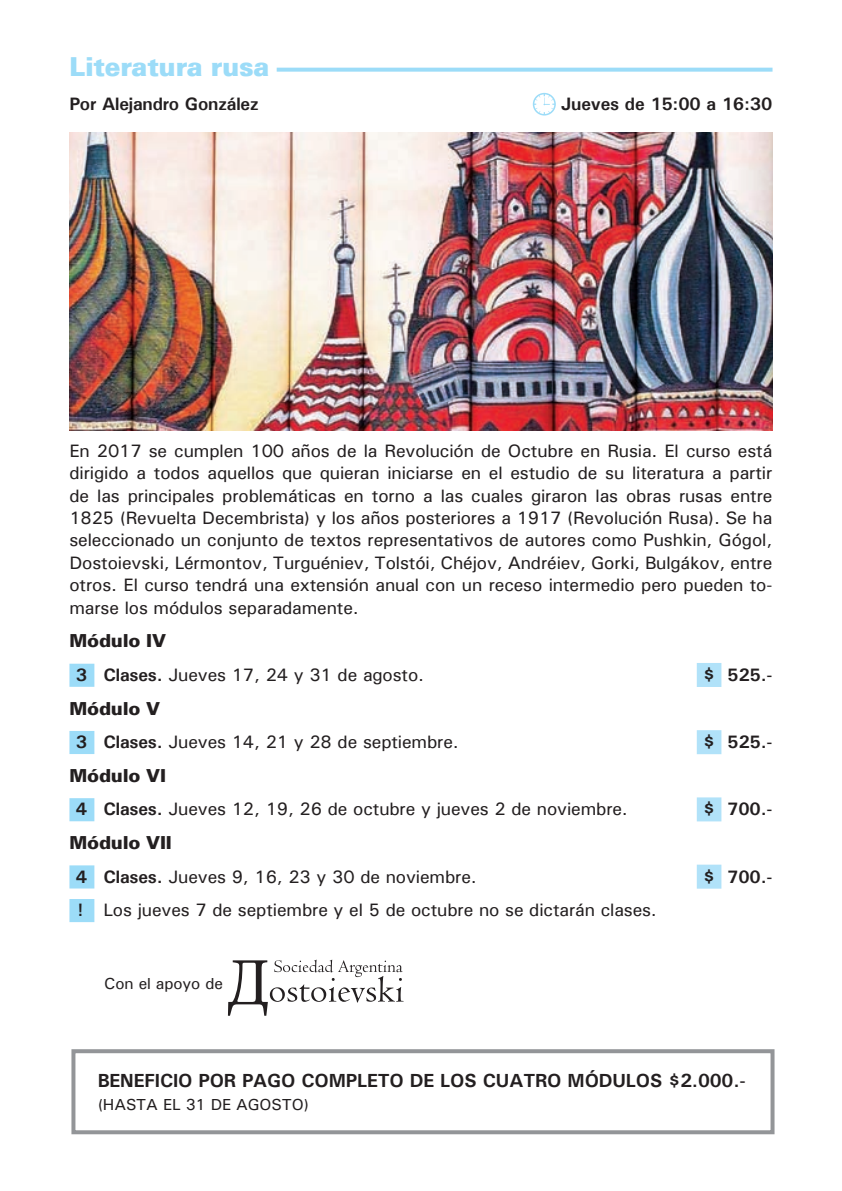
<style>
.page{position:relative;width:842px;height:1191px;background:#fff}
.page>*{position:absolute;margin:0;border:0;box-sizing:border-box;transform-origin:0 0}
.t1{font:900 26px "Univers";letter-spacing:-.01em;color:#9cdcf8}
.t2{font:700 19px "Univers ATT";letter-spacing:-.01em;color:#231f20}
.t3{font:18px/22.4px "Univers ATT";letter-spacing:-.01em;color:#231f20;text-align:justify}
.t4{font:700 18px "Univers ATT";letter-spacing:-.01em;color:#231f20}
.t5{font:900 18px "Univers";letter-spacing:-.01em;color:#231f20}
.t6{font:16px "Univers ATT";letter-spacing:-.01em;color:#231f20}
.s1{font-weight:700}
.s2{font-size:19px}
</style>
<div class="page">
<div style="left:69px;top:663px;width:25px;height:24px;background:#9cdcf8"></div>
<div style="left:697px;top:663px;width:24px;height:24px;background:#b1e2f9"></div>
<div style="left:69px;top:731px;width:25px;height:23px;background:#9cdcf8"></div>
<div style="left:697px;top:730px;width:24px;height:24px;background:#b1e2f9"></div>
<div style="left:69px;top:798px;width:25px;height:23px;background:#9cdcf8"></div>
<div style="left:697px;top:797px;width:24px;height:24px;background:#b1e2f9"></div>
<div style="left:69px;top:865px;width:25px;height:23px;background:#9cdcf8"></div>
<div style="left:697px;top:864px;width:24px;height:24px;background:#b1e2f9"></div>
<div style="left:69px;top:899px;width:25px;height:23px;background:#9cdcf8"></div>
<svg style="left:533px;top:93px;width:23px;height:23px"></svg>
<svg style="left:277px;top:68px;width:495px;height:4px;background:#a4dff8"></svg>
<img style="left:69px;top:132px;width:703px;height:298px">
<div style="left:71px;top:1049px;width:703px;height:85px;border:4px solid #939598"></div>
<svg style="left:228px;top:959px;width:176px;height:56px"></svg>
<h1 class="t1" style="left:69px;top:49px;width:202px">Literatura rusa</h1>
<p class="t4" style="left:69px;top:92px;width:191px">Por Alejandro González</p>
<p class="t4" style="left:561px;top:92px;width:212px">Jueves de 15:00 a 16:30</p>
<p class="t3" style="left:69px;top:439px;width:705px">En 2017 se cumplen 100 años de la Revolución de Octubre en Rusia. El curso está dirigido a todos aquellos que quieran iniciarse en el estudio de su literatura a partir de las principales problemáticas en torno a las cuales giraron las obras rusas entre 1825 (Revuelta Decembrista) y los años posteriores a 1917 (Revolución Rusa). Se ha seleccionado un conjunto de textos representativos de autores como Pushkin, Gógol, Dostoievski, Lérmontov, Turguéniev, Tolstói, Chéjov, Andréiev, Gorki, Bulgákov, entre otros. El curso tendrá una extensión anual con un receso intermedio pero pueden to&shy;marse los módulos separadamente.</p>
<p class="t5" style="left:69px;top:629px;width:98px">Módulo IV</p>
<p class="t3" style="left:76px;top:663px;width:350px"><span class="s1">3 Clases.</span> Jueves 17, 24 y 31 de agosto.</p>
<p class="t4" style="left:703px;top:664px;width:71px"><span class="s2">$</span> 525.-</p>
<p class="t5" style="left:69px;top:697px;width:92px">Módulo V</p>
<p class="t3" style="left:76px;top:730px;width:385px"><span class="s1">3 Clases.</span> Jueves 14, 21 y 28 de septiembre.</p>
<p class="t4" style="left:703px;top:731px;width:71px"><span class="s2">$</span> 525.-</p>
<p class="t5" style="left:69px;top:764px;width:98px">Módulo VI</p>
<p class="t3" style="left:76px;top:797px;width:554px"><span class="s1">4 Clases.</span> Jueves 12, 19, 26 de octubre y jueves 2 de noviembre.</p>
<p class="t4" style="left:703px;top:798px;width:71px"><span class="s2">$</span> 700.-</p>
<p class="t5" style="left:69px;top:831px;width:104px">Módulo VII</p>
<p class="t3" style="left:76px;top:865px;width:403px"><span class="s1">4 Clases.</span> Jueves 9, 16, 23 y 30 de noviembre.</p>
<p class="t4" style="left:703px;top:865px;width:71px"><span class="s2">$</span> 700.-</p>
<p class="t3" style="left:77px;top:898px;width:581px"><span class="s1">!</span> Los jueves 7 de septiembre y el 5 de octubre no se dictarán clases.</p>
<p class="t6" style="left:104px;top:974px;width:120px">Con el apoyo de</p>
<p class="t2" style="left:98px;top:1069px;width:649px">BENEFICIO POR PAGO COMPLETO DE LOS CUATRO MÓDULOS $2.000.-</p>
<p class="t6" style="left:98px;top:1094px;width:213px">(HASTA EL 31 DE AGOSTO)</p>
</div>
